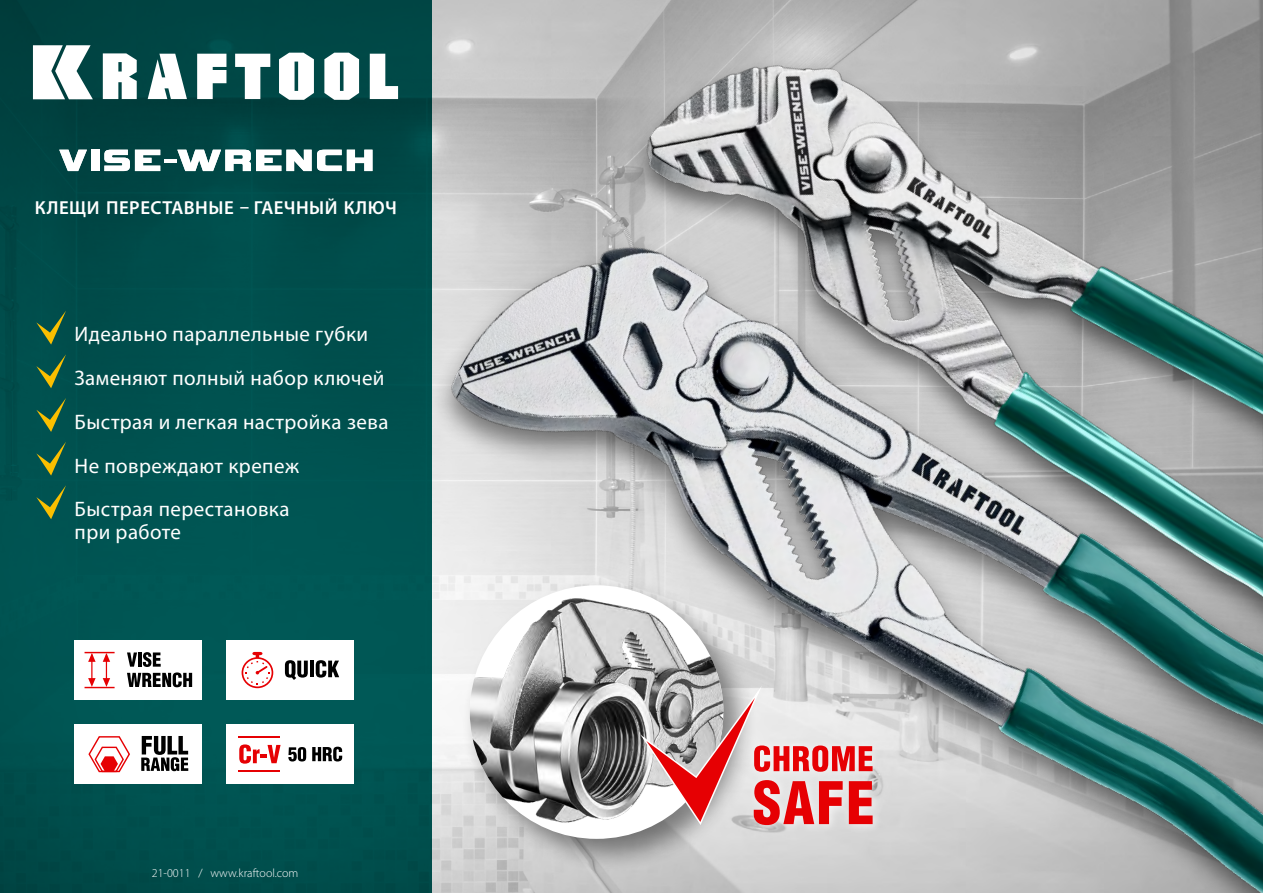
<style>
.page{position:relative;width:1263px;height:893px;background:#fff}
.page>*{position:absolute;margin:0;border:0;box-sizing:border-box;transform-origin:0 0}
.t1{font:21px/43.8px "Myriad Pro";letter-spacing:.02em;color:#fff}
.t2{font:600 18.9px "Myriad Pro";letter-spacing:.025em;color:#fff}
.t3{font:300 12px "Myriad Pro";color:#fff}
</style>
<div class="page">
<img style="left:432px;top:0;width:831px;height:238px">
<img style="left:606px;top:6px;width:657px;height:188px">
<img style="left:441px;top:194px;width:822px;height:699px">
<div style="left:0;top:0;width:432px;height:893px;background:linear-gradient(to bottom,#004645,#025856)"></div>
<div style="left:461px;top:577px;width:297px;height:296px;background:#000;opacity:.45"></div>
<img style="left:470px;top:585px;width:253px;height:254px;border-radius:127px">
<div style="left:746px;top:738px;width:137px;height:98px;background:#fff;opacity:.75"></div>
<svg style="left:637px;top:680px;width:236px;height:147px;background:#d4a3a3"></svg>
<svg style="left:36px;top:311px;width:30px;height:34px"></svg>
<svg style="left:36px;top:354px;width:30px;height:34px"></svg>
<svg style="left:36px;top:398px;width:30px;height:34px"></svg>
<svg style="left:36px;top:442px;width:30px;height:34px"></svg>
<svg style="left:36px;top:485px;width:30px;height:34px"></svg>
<div style="left:75px;top:640px;width:127px;height:60px;background:#fff"></div>
<hr style="left:106px;top:654px;width:1px;height:30px;background:#e60003">
<svg style="left:103px;top:653px;width:7px;height:9px"></svg>
<svg style="left:103px;top:678px;width:7px;height:9px"></svg>
<hr style="left:91px;top:654px;width:1px;height:30px;background:#e60003">
<svg style="left:88px;top:653px;width:8px;height:9px"></svg>
<svg style="left:88px;top:678px;width:8px;height:9px"></svg>
<hr style="left:85px;top:652px;width:30px;height:1px;background:#e60003">
<hr style="left:85px;top:687px;width:30px;height:1px;background:#e60003">
<svg style="left:127px;top:652px;width:65px;height:35px"></svg>
<div style="left:227px;top:640px;width:127px;height:60px;background:#fff"></div>
<svg style="left:242px;top:652px;width:31px;height:36px"></svg>
<svg style="left:285px;top:660px;width:23px;height:20px"></svg>
<hr style="left:310px;top:661px;width:4px;height:16px;background:#000">
<svg style="left:316px;top:660px;width:23px;height:18px"></svg>
<div style="left:75px;top:724px;width:127px;height:60px;background:#fff"></div>
<svg style="left:88px;top:736px;width:42px;height:37px"></svg>
<svg style="left:141px;top:736px;width:47px;height:35px"></svg>
<div style="left:227px;top:724px;width:127px;height:60px;background:#fff"></div>
<svg style="left:288px;top:747px;width:18px;height:14px"></svg>
<svg style="left:312px;top:747px;width:30px;height:14px"></svg>
<svg style="left:239px;top:744px;width:42px;height:20px"></svg>
<hr style="left:239px;top:736px;width:41px;height:2px;background:#e60003">
<hr style="left:239px;top:770px;width:41px;height:2px;background:#e60003">
<svg style="left:59px;top:150px;width:28px;height:21px"></svg>
<div style="left:91px;top:150px;width:8px;height:21px;background:#fff"></div>
<svg style="left:104px;top:150px;width:56px;height:21px"></svg>
<hr style="left:164px;top:159px;width:13px;height:4px;background:#fff">
<svg style="left:177px;top:150px;width:195px;height:21px"></svg>
<svg style="left:148px;top:54px;width:39px;height:45px"></svg>
<svg style="left:197px;top:54px;width:29px;height:45px"></svg>
<svg style="left:235px;top:54px;width:35px;height:45px"></svg>
<svg style="left:370px;top:54px;width:28px;height:45px"></svg>
<svg style="left:103px;top:53px;width:34px;height:46px"></svg>
<svg style="left:279px;top:53px;width:35px;height:47px"></svg>
<svg style="left:324px;top:53px;width:35px;height:47px"></svg>
<svg style="left:33px;top:45px;width:60px;height:54px"></svg>
<p class="t2" style="left:35px;top:196px;width:363px">КЛЕЩИ ПЕРЕСТАВНЫЕ – ГАЕЧНЫЙ КЛЮЧ</p>
<p class="t1" style="left:75px;top:312px;width:315px">Идеально параллельные губки<br>Заменяют полный набор ключей<br>Быстрая и легкая настройка зева<br>Не повреждают крепеж<br>Быстрая перестановка</p>
<p class="t1" style="left:75px;top:510px;width:108px">при работе</p>
<p class="t3" style="left:152px;top:865px;width:148px">21-0011 / www.kraftool.com</p>
</div>
